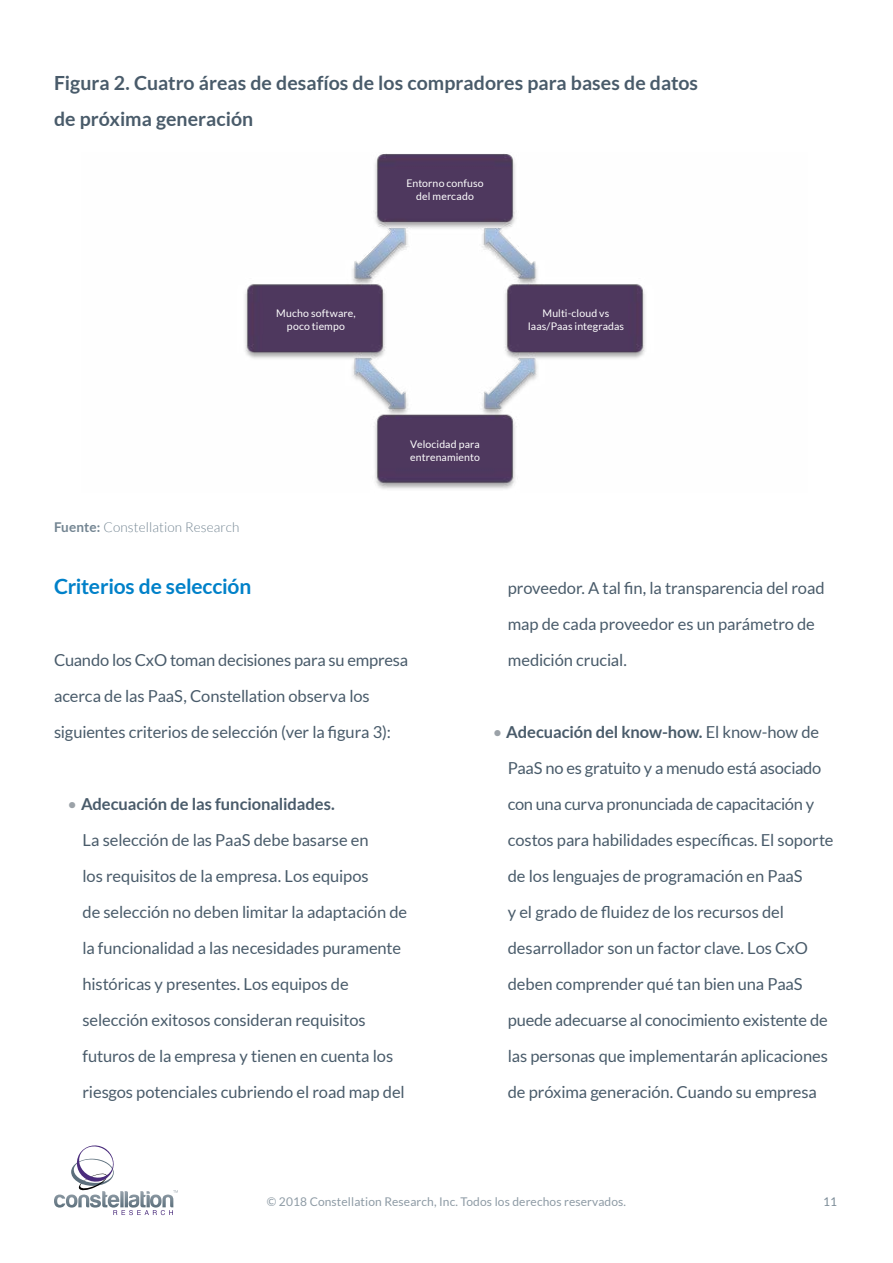
<style>
.page{position:relative;width:893px;height:1263px;background:#fff}
.page>*{position:absolute;margin:0;border:0;box-sizing:border-box;transform-origin:0 0}
.Body_Copy{font:700 21px "Lato";letter-spacing:-.01em;color:#0081c9}
.Body_Copy-2{font:700 19.5px/36px "Lato";color:#495b6a}
.Body_Copy-3{font:16.5px/36px "Lato";letter-spacing:-.005em;color:#495b6a}
.Figure_Description{font:300 13.5px "Lato";letter-spacing:.01em;color:#738592}
.t1{font:12px "Lato";letter-spacing:.01em;color:#8e9ba5}
.t2{font:12px "Lato";color:#7c8c98}
.Body_Subhead{font:10.5px/12.6px "Lato";letter-spacing:.01em;color:#fff;text-align:center}
.s1{font-weight:700}
.s2{color:#9ba2a8}
</style>
<div class="page">
<img style="left:245px;top:153px;width:400px;height:336px">
<svg style="left:54px;top:1145px;width:124px;height:70px"></svg>
<p class="Body_Copy-2" style="left:54px;top:65px;width:646px">Figura 2. Cuatro áreas de desafíos de los compradores para bases de datos de próxima generación</p>
<p class="Body_Subhead" style="left:406px;top:177px;width:79px">Entorno confuso del mercado</p>
<p class="Body_Subhead" style="left:276px;top:307px;width:81px">Mucho software, poco tiempo</p>
<p class="Body_Subhead" style="left:528px;top:307px;width:98px">Multi-cloud vs<br>Iaas/Paas integradas</p>
<p class="Body_Subhead" style="left:410px;top:438px;width:71px;text-align:left">Velocidad para entrenamiento</p>
<p class="Figure_Description" style="left:54px;top:520px;width:187px"><span class="s1">Fuente:</span> Constellation Research</p>
<p class="Body_Copy" style="left:54px;top:574px;width:199px">Criterios de selección</p>
<p class="Body_Copy-3" style="left:54px;top:642px;width:356px">Cuando los CxO toman decisiones para su empresa acerca de las PaaS, Constellation observa los siguientes criterios de selección (ver la figura 3):</p>
<p class="Body_Copy-3" style="left:82px;top:786px;width:326px;text-indent:-15px"><span class="s2">•</span> <span class="s1">Adecuación de las funcionalidades.<br></span>La selección de las PaaS debe basarse en<br>los requisitos de la empresa. Los equipos<br>de selección no deben limitar la adaptación de la funcionalidad a las necesidades puramente históricas y presentes. Los equipos de selección exitosos consideran requisitos futuros de la empresa y tienen en cuenta los riesgos potenciales cubriendo el road map del</p>
<p class="Body_Copy-3" style="left:508px;top:570px;width:318px">proveedor. A tal fin, la transparencia del road map de cada proveedor es un parámetro de medición crucial.</p>
<p class="Body_Copy-3" style="left:508px;top:714px;width:327px;text-indent:-15px"><span class="s2">•</span> <span class="s1">Adecuación del know-how.</span> El know-how de PaaS no es gratuito y a menudo está asociado con una curva pronunciada de capacitación y costos para habilidades específicas. El soporte de los lenguajes de programación en PaaS<br>y el grado de fluidez de los recursos del desarrollador son un factor clave. Los CxO deben comprender qué tan bien una PaaS puede adecuarse al conocimiento existente de las personas que implementarán aplicaciones de próxima generación. Cuando su empresa</p>
<p class="t1" style="left:267px;top:1195px;width:361px">© 2018 Constellation Research, Inc. Todos los derechos reservados.</p>
<p class="t2" style="left:823px;top:1195px;width:16px">11</p>
</div>
